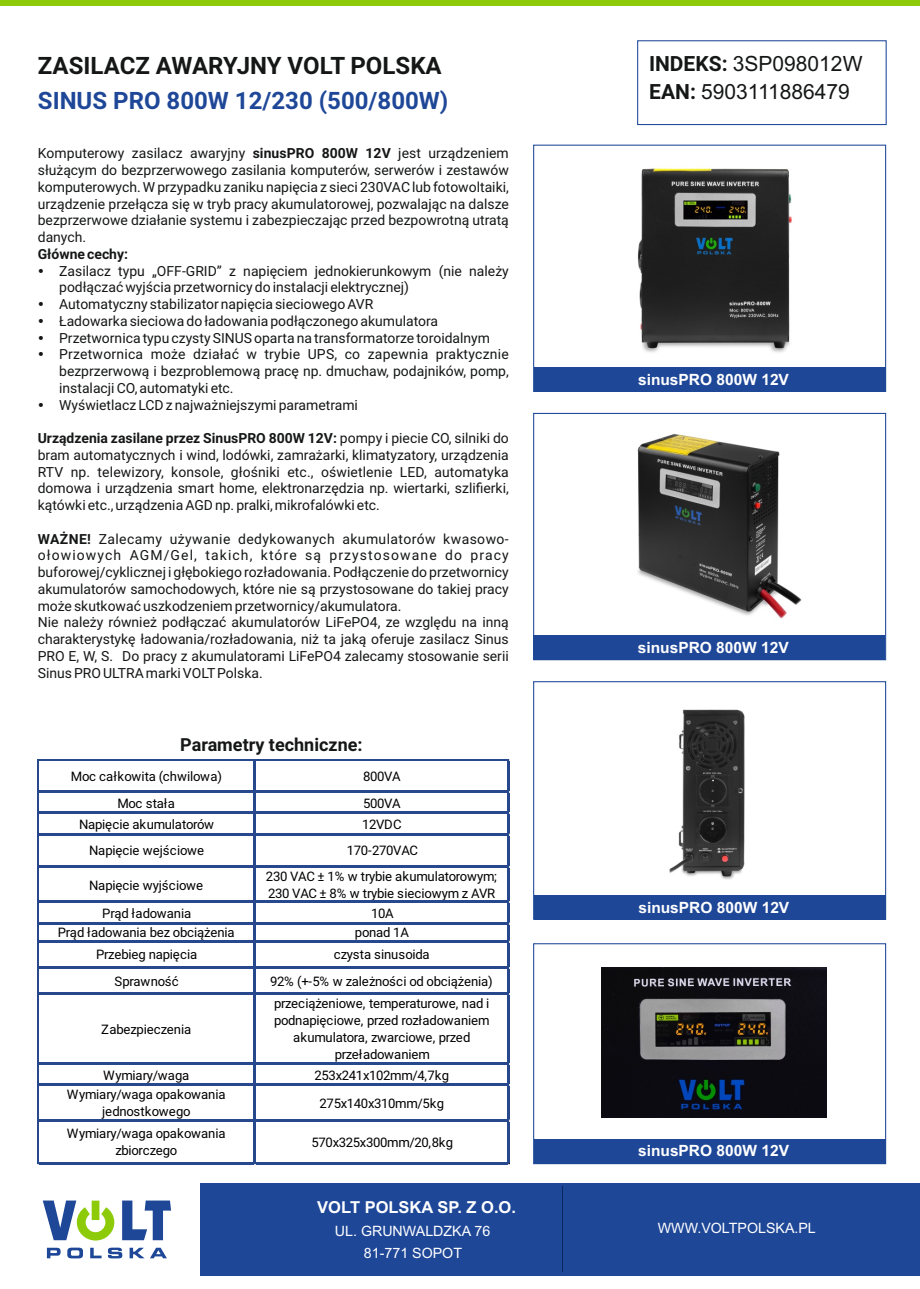
<style>
.page{position:relative;width:920px;height:1289px;background:#fff}
.page>*{position:absolute;margin:0;border:0;box-sizing:border-box;transform-origin:0 0}
.t1{font:700 24px "Roboto";color:#1e4798}
.t2{font:700 24px "Roboto";color:#151616}
.t3{font:21px/28.2px "Arial";color:#151616}
.t4{font:700 18px "Roboto";color:#151616}
.t5{font:700 16.5px "Arial";color:#fff}
.t6{font:700 15.45px "Arial";color:#fff}
.t7{font:14.25px/22.4px "Arial";color:#fff;text-align:center}
.t8{font:13.95px/16.8px "Roboto";color:#151616;text-align:justify}
.t9{font:700 13.95px "Roboto";color:#151616}
.t10{font:13.2px/17.1px "Roboto";letter-spacing:-.015em;color:#000;text-align:center}
.s1{font-weight:700}
.s2{font-family:"Roboto";font-weight:700}
</style>
<div class="page">
<div style="left:0;top:0;width:920px;height:6px;background:#8dcb08"></div>
<div style="left:200px;top:1183px;width:720px;height:92px;background:#1e4798"></div>
<svg style="left:43px;top:1200px;width:71px;height:40px"></svg>
<svg style="left:122px;top:1200px;width:49px;height:40px"></svg>
<svg style="left:47px;top:1247px;width:14px;height:11px"></svg>
<svg style="left:67px;top:1247px;width:16px;height:11px"></svg>
<svg style="left:90px;top:1247px;width:12px;height:11px"></svg>
<svg style="left:108px;top:1247px;width:14px;height:11px"></svg>
<svg style="left:130px;top:1247px;width:37px;height:11px"></svg>
<div style="left:533px;top:1139px;width:352px;height:24px;background:#1e4798"></div>
<hr style="left:562px;top:1186px;width:1px;height:86px;background:#09275e">
<div style="left:533px;top:145px;width:353px;height:247px;border:1px solid #1e4798"></div>
<div style="left:533px;top:943px;width:353px;height:221px;border:1px solid #1e4798"></div>
<div style="left:533px;top:636px;width:352px;height:24px;background:#1e4798"></div>
<div style="left:533px;top:895px;width:352px;height:24px;background:#1e4798"></div>
<div style="left:637px;top:40px;width:249px;height:85px;border:1px solid #1e4798"></div>
<div style="left:534px;top:367px;width:351px;height:24px;background:#1e4798"></div>
<img style="left:601px;top:967px;width:225px;height:150px">
<img style="left:637px;top:433px;width:165px;height:186px">
<img style="left:637px;top:168px;width:155px;height:185px">
<img style="left:669px;top:709px;width:76px;height:171px">
<hr style="left:39px;top:759px;width:470px;height:1px;background:#27488d">
<hr style="left:39px;top:790px;width:470px;height:2px;background:#27488d">
<hr style="left:39px;top:812px;width:470px;height:2px;background:#27488d">
<hr style="left:39px;top:833px;width:470px;height:2px;background:#27488d">
<hr style="left:39px;top:865px;width:470px;height:2px;background:#27488d">
<hr style="left:39px;top:900px;width:470px;height:2px;background:#27488d">
<hr style="left:39px;top:922px;width:470px;height:2px;background:#27488d">
<hr style="left:39px;top:940px;width:470px;height:2px;background:#27488d">
<hr style="left:39px;top:966px;width:470px;height:2px;background:#27488d">
<hr style="left:39px;top:992px;width:470px;height:2px;background:#27488d">
<hr style="left:39px;top:1062px;width:470px;height:2px;background:#27488d">
<hr style="left:39px;top:1083px;width:470px;height:2px;background:#27488d">
<hr style="left:39px;top:1119px;width:470px;height:2px;background:#27488d">
<hr style="left:38px;top:759px;width:1px;height:405px;background:#27488d">
<hr style="left:254px;top:759px;width:2px;height:405px;background:#27488d">
<hr style="left:39px;top:1162px;width:470px;height:2px;background:#27488d">
<hr style="left:507px;top:759px;width:2px;height:405px;background:#27488d">
<h1 class="t2" style="left:38px;top:56px;width:405px">ZASILACZ AWARYJNY VOLT POLSKA</h1>
<h1 class="t1" style="left:38px;top:91px;width:412px">SINUS PRO 800W 12/230 (500/800W)</h1>
<p class="t8" style="left:38px;top:146px;width:472px">Komputerowy zasilacz awaryjny <span class="s1">sinusPRO 800W 12V</span> jest urządzeniem służącym do bezprzerwowego zasilania komputerów, serwerów i zestawów komputerowych. W przypadku zaniku napięcia z sieci 230VAC lub fotowoltaiki, urządzenie przełącza się w tryb pracy akumulatorowej, pozwalając na dalsze bezprzerwowe działanie systemu i zabezpieczając przed bezpowrotną utratą danych.</p>
<p class="t9" style="left:38px;top:248px;width:92px">Główne cechy:</p>
<p class="t8" style="left:59px;top:264px;width:451px;text-align:left">Zasilacz typu „OFF-GRID” z napięciem jednokierunkowym (nie należy podłączać wyjścia przetwornicy do instalacji elektrycznej)<br>Automatyczny stabilizator napięcia sieciowego AVR<br>Ładowarka sieciowa do ładowania podłączonego akumulatora Przetwornica typu czysty SINUS oparta na transformatorze toroidalnym Przetwornica może działać w trybie UPS, co zapewnia praktycznie bezprzerwową i bezproblemową pracę np. dmuchaw, podajników, pomp, instalacji CO, automatyki etc.<br>Wyświetlacz LCD z najważniejszymi parametrami</p>
<p class="t8" style="left:38px;top:431px;width:472px"><span class="s1">Urządzenia zasilane przez SinusPRO 800W 12V:</span> pompy i piecie CO, silniki do bram automatycznych i wind, lodówki, zamrażarki, klimatyzatory, urządzenia RTV np. telewizory, konsole, głośniki etc., oświetlenie LED, automatyka domowa i urządzenia smart home, elektronarzędzia np. wiertarki, szlifierki, kątówki etc., urządzenia AGD np. pralki, mikrofalówki etc.</p>
<p class="t8" style="left:38px;top:531px;width:472px;text-align:left"><span class="s1">WAŻNE!</span> Zalecamy używanie dedykowanych akumulatorów kwasowo&shy;ołowiowych AGM/Gel, takich, które są przystosowane do pracy buforowej/cyklicznej i głębokiego rozładowania. Podłączenie do przetwornicy akumulatorów samochodowych, które nie są przystosowane do takiej pracy może skutkować uszkodzeniem przetwornicy/akumulatora.<br>Nie należy również podłączać akumulatorów LiFePO4, ze względu na inną charakterystykę ładowania/rozładowania, niż ta jaką oferuje zasilacz Sinus PRO E, W, S. Do pracy z akumulatorami LiFePO4 zalecamy stosowanie serii Sinus PRO ULTRA marki VOLTPolska.</p>
<p class="t4" style="left:180px;top:738px;width:184px">Parametry techniczne:</p>
<p class="t10" style="left:71px;top:768px;width:152px">Moc całkowita (chwilowa)</p>
<p class="t10" style="left:363px;top:768px;width:39px">800VA</p>
<p class="t10" style="left:117px;top:796px;width:59px">Moc stała</p>
<p class="t10" style="left:363px;top:796px;width:39px">500VA</p>
<p class="t10" style="left:79px;top:817px;width:137px">Napięcie akumulatorów</p>
<p class="t10" style="left:362px;top:817px;width:41px">12VDC</p>
<p class="t10" style="left:89px;top:843px;width:116px">Napięcie wejściowe</p>
<p class="t10" style="left:347px;top:843px;width:73px">170-270VAC</p>
<p class="t10" style="left:89px;top:877px;width:115px">Napięcie wyjściowe</p>
<p class="t10" style="left:266px;top:868px;width:232px;text-align:left">230 VAC ± 1% w trybie akumulatorowym;<br>230 VAC ± 8% w trybie sieciowym z AVR</p>
<p class="t10" style="left:102px;top:906px;width:90px">Prąd ładowania</p>
<p class="t10" style="left:371px;top:906px;width:24px">10A</p>
<p class="t10" style="left:58px;top:925px;width:178px">Prąd ładowania bez obciążenia</p>
<p class="t10" style="left:355px;top:925px;width:55px">ponad 1A</p>
<p class="t10" style="left:96px;top:947px;width:103px">Przebieg napięcia</p>
<p class="t10" style="left:334px;top:947px;width:97px">czysta sinusoida</p>
<p class="t10" style="left:114px;top:973px;width:66px">Sprawność</p>
<p class="t10" style="left:270px;top:973px;width:224px">92% (+-5% w zależności od obciążenia)</p>
<p class="t10" style="left:101px;top:1022px;width:91px">Zabezpieczenia</p>
<p class="t10" style="left:274px;top:996px;width:217px">przeciążeniowe, temperaturowe, nad i podnapięciowe, przed rozładowaniem akumulatora, zwarciowe, przed przeładowaniem</p>
<p class="t10" style="left:103px;top:1067px;width:87px">Wymiary/waga</p>
<p class="t10" style="left:314px;top:1067px;width:136px">253x241x102mm/4,7kg</p>
<p class="t10" style="left:67px;top:1087px;width:160px">Wymiary/waga opakowania jednostkowego</p>
<p class="t10" style="left:319px;top:1096px;width:126px">275x140x310mm/5kg</p>
<p class="t10" style="left:67px;top:1126px;width:160px">Wymiary/waga opakowania zbiorczego</p>
<p class="t10" style="left:311px;top:1135px;width:143px">570x325x300mm/20,8kg</p>
<h2 class="t3" style="left:649px;top:52px;width:215px"><span class="s2">INDEKS:</span> 3SP098012W<br><span class="s2">EAN:</span> 5903111886479</h2>
<p class="t6" style="left:638px;top:374px;width:152px">sinusPRO 800W 12V</p>
<p class="t6" style="left:638px;top:641px;width:152px">sinusPRO 800W 12V</p>
<p class="t6" style="left:638px;top:902px;width:152px">sinusPRO 800W 12V</p>
<p class="t6" style="left:638px;top:1145px;width:152px">sinusPRO 800W 12V</p>
<p class="t5" style="left:317px;top:1200px;width:200px">VOLT POLSKA SP. Z O.O.</p>
<p class="t7" style="left:335px;top:1220px;width:157px">UL. GRUNWALDZKA 76<br>81-771 SOPOT</p>
<p class="t7" style="left:658px;top:1217px;width:159px">WWW.VOLTPOLSKA.PL</p>
</div>
